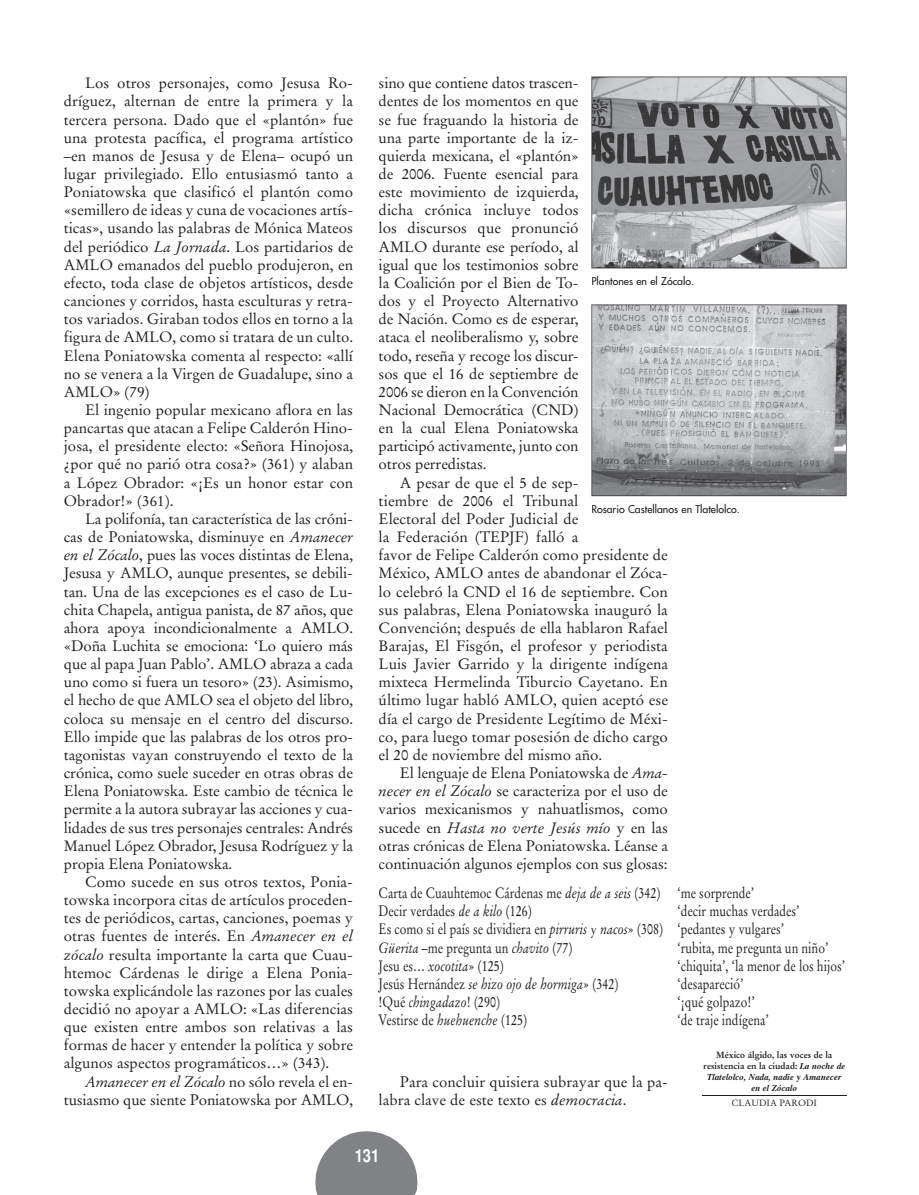
<style>
.page{position:relative;width:919px;height:1195px;background:#fff}
.page>*{position:absolute;margin:0;border:0;box-sizing:border-box;transform-origin:0 0}
.t1{font:700 condensed 18px "Helvetica";color:#fff}
.t2{font:15px/18.1px "Stempel Garamond";color:#231f20;text-align:justify}
.t3{font:15px/18.1px "Stempel Garamond";color:#231f20;scale:.8 1}
.t4{font:10.5px "Futura";color:#231f20}
.t5{font:700 9px/10.9px "Stempel Garamond";color:#231f20;text-align:center}
.t6{font:italic 700 9px/10.9px "Times";color:#231f20;text-align:center}
.t7{font:9px "Stempel Garamond";color:#231f20}
.s1{font-style:italic}
.s2{font-family:"Times";font-style:italic}
.s3{font-style:normal}
</style>
<div class="page">
<svg style="left:315px;top:1131px;width:102px;height:64px"></svg>
<hr style="left:702px;top:1095px;width:144px;height:1px;background:#231f20">
<svg style="left:642px;top:125px;width:153px;height:95px;background:#828386"></svg>
<img style="left:591px;top:77px;width:204px;height:48px">
<img style="left:795px;top:77px;width:51px;height:191px">
<img style="left:591px;top:125px;width:51px;height:143px">
<img style="left:642px;top:220px;width:153px;height:48px">
<svg style="left:591px;top:304px;width:255px;height:144px;background:#c2c3c5"></svg>
<img style="left:591px;top:305px;width:204px;height:48px">
<img style="left:795px;top:305px;width:51px;height:191px">
<img style="left:591px;top:352px;width:51px;height:144px">
<img style="left:642px;top:448px;width:153px;height:48px">
<p class="t2" style="left:64px;top:74px;width:291px;text-indent:21px">Los otros personajes, como Jesusa Ro&shy;dríguez, alternan de entre la primera y la tercera persona. Dado que el «plantón» fue una protesta pacífica, el programa artístico –en manos de Jesusa y de Elena– ocupó un lugar privilegiado. Ello entusiasmó tanto a Poniatowska que clasificó el plantón como «semillero de ideas y cuna de vocaciones artís&shy;ticas», usando las palabras de Mónica Mateos del periódico <span class="s1">La Jornada</span>. Los partidarios de AMLO emanados del pueblo produjeron, en efecto, toda clase de objetos artísticos, desde canciones y corridos, hasta esculturas y retra&shy;tos variados. Giraban todos ellos en torno a la figura de AMLO, como si tratara de un culto.<br>Elena Poniatowska comenta al respecto: «allí no se venera a la Virgen de Guadalupe, sino a AMLO» (79)</p>
<p class="t2" style="left:64px;top:401px;width:291px;text-indent:21px">El ingenio popular mexicano aflora en las pancartas que atacan a Felipe Calderón Hino&shy;josa, el presidente electo: «Señora Hinojosa, ¿por qué no parió otra cosa?» (361) y alaban a López Obrador: «¡Es un honor estar con Obrador!» (361).</p>
<p class="t2" style="left:64px;top:510px;width:291px;text-indent:21px">La polifonía, tan característica de las cróni&shy;cas de Poniatowska, disminuye en <span class="s1">Amanecer en el Zócalo</span>, pues las voces distintas de Elena, Jesusa y AMLO, aunque presentes, se debili&shy;tan. Una de las excepciones es el caso de Lu&shy;chita Chapela, antigua panista, de 87 años, que ahora apoya incondicionalmente a AMLO. «Doña Luchita se emociona: ‘Lo quiero más que al papa Juan Pablo’. AMLO abraza a cada uno como si fuera un tesoro» (23). Asimismo, el hecho de que AMLO sea el objeto del libro, coloca su mensaje en el centro del discurso.<br>Ello impide que las palabras de los otros pro&shy;tagonistas vayan construyendo el texto de la crónica, como suele suceder en otras obras de Elena Poniatowska. Este cambio de técnica le permite a la autora subrayar las acciones y cua&shy;lidades de sus tres personajes centrales: Andrés Manuel López Obrador, Jesusa Rodríguez y la propia Elena Poniatowska.</p>
<p class="t2" style="left:64px;top:873px;width:291px;text-indent:21px">Como sucede en sus otros textos, Ponia&shy;towska incorpora citas de artículos proceden&shy;tes de periódicos, cartas, canciones, poemas y otras fuentes de interés. En <span class="s1">Amanecer en el zócalo</span> resulta importante la carta que Cuau&shy;htemoc Cárdenas le dirige a Elena Ponia&shy;towska explicándole las razones por las cuales decidió no apoyar a AMLO: «Las diferencias que existen entre ambos son relativas a las formas de hacer y entender la política y sobre algunos aspectos programáticos…» (343).</p>
<p class="t2" style="left:64px;top:1072px;width:291px;text-align:right"><span class="s1">Amanecer en el Zócalo</span> no sólo revela el en&shy;tusiasmo que siente Poniatowska por AMLO,</p>
<p class="t2" style="left:378px;top:74px;width:201px">sino que contiene datos trascen&shy;dentes de los momentos en que se fue fraguando la historia de una parte importante de la iz&shy;quierda mexicana, el «plantón» de 2006. Fuente esencial para este movimiento de izquierda, dicha crónica incluye todos los discursos que pronunció AMLO durante ese período, al igual que los testimonios sobre la Coalición por el Bien de To&shy;dos y el Proyecto Alternativo de Nación. Como es de esperar, ataca el neoliberalismo y, sobre todo, reseña y recoge los discur&shy;sos que el 16 de septiembre de 2006 se dieron en la Convención Nacional Democrática (CND) en la cual Elena Poniatowska participó activamente, junto con otros perredistas.</p>
<p class="t2" style="left:378px;top:473px;width:291px;text-align:left;text-indent:21px">A pesar de que el 5 de sep-<br>tiembre de 2006 el Tribunal<br>Electoral del Poder Judicial de<br>la Federación (TEPJF) falló a<br>favor de Felipe Calderón como presidente de México, AMLO antes de abandonar el Zóca&shy;lo celebró la CND el 16 de septiembre. Con sus palabras, Elena Poniatowska inauguró la Convención; después de ella hablaron Rafael Barajas, El Fisgón, el profesor y periodista Luis Javier Garrido y la dirigente indígena mixteca Hermelinda Tiburcio Cayetano. En último lugar habló AMLO, quien aceptó ese día el cargo de Presidente Legítimo de Méxi&shy;co, para luego tomar posesión de dicho cargo el 20 de noviembre del mismo año.</p>
<p class="t2" style="left:378px;top:764px;width:291px;text-indent:21px">El lenguaje de Elena Poniatowska de <span class="s1">Ama&shy;necer en el Zócalo</span> se caracteriza por el uso de varios mexicanismos y nahuatlismos, como sucede en <span class="s1">Hasta no verte Jesús mío</span> y en las otras crónicas de Elena Poniatowska. Léanse a continuación algunos ejemplos con sus glosas:</p>
<p class="t3" style="left:378px;top:884px;width:470px">Carta de Cuauhtemoc Cárdenas me <span class="s1">deja de a seis</span> (342) ‘me sorprende’<br>Decir verdades <span class="s1">de a kilo</span> (126)</p>
<p class="t4" style="left:591px;top:274px;width:104px">Plantones en el Zócalo.</p>
<p class="t4" style="left:591px;top:503px;width:150px">Rosario Castellanos en Tlatelolco.</p>
<p class="t3" style="left:378px;top:902px;width:527px;text-indent:299px">‘decir muchas verdades’<br>Es como si el país se dividiera en <span class="s1">pirruris</span> y <span class="s1">nacos</span>» (308) ‘pedantes y vulgares’<br><span class="s1">Güerita</span> –me pregunta un <span class="s1">chavito</span> (77)</p>
<p class="t3" style="left:677px;top:938px;width:190px">‘rubita, me pregunta un niño’</p>
<p class="t3" style="left:378px;top:956px;width:158px">Jesu es… <span class="s1">xocotita</span>» (125)</p>
<p class="t3" style="left:677px;top:956px;width:211px">‘chiquita’, ‘la menor de los hijos’</p>
<p class="t3" style="left:378px;top:975px;width:301px">Jesús Hernández <span class="s1">se hizo ojo de hormiga</span>» (342)</p>
<p class="t3" style="left:677px;top:975px;width:84px">‘desapareció’</p>
<p class="t3" style="left:378px;top:993px;width:153px">!Qué <span class="s1">chingadazo</span>! (290)</p>
<p class="t3" style="left:677px;top:993px;width:98px">‘¡qué golpazo!’</p>
<p class="t3" style="left:378px;top:1011px;width:187px">Vestirse de <span class="s1">huehuenche</span> (125)</p>
<p class="t3" style="left:677px;top:1011px;width:116px">‘de traje indígena’</p>
<p class="t2" style="left:378px;top:1073px;width:291px;text-indent:21px">Para concluir quisiera subrayar que la pa&shy;labra clave de este texto es <span class="s1">democracia</span>.</p>
<p class="t5" style="left:703px;top:1049px;width:144px">México álgido, las voces de la resistencia en la ciudad: <span class="s2">La noche de</span></p>
<p class="t6" style="left:707px;top:1071px;width:136px">Tlatelolco, Nada, nadie <span class="s3">y</span> Amanecer en el Zócalo</p>
<p class="t7" style="left:731px;top:1097px;width:87px">CLAUDIA PARODI</p>
<p class="t1" style="left:354px;top:1145px;width:26px">131</p>
</div>
